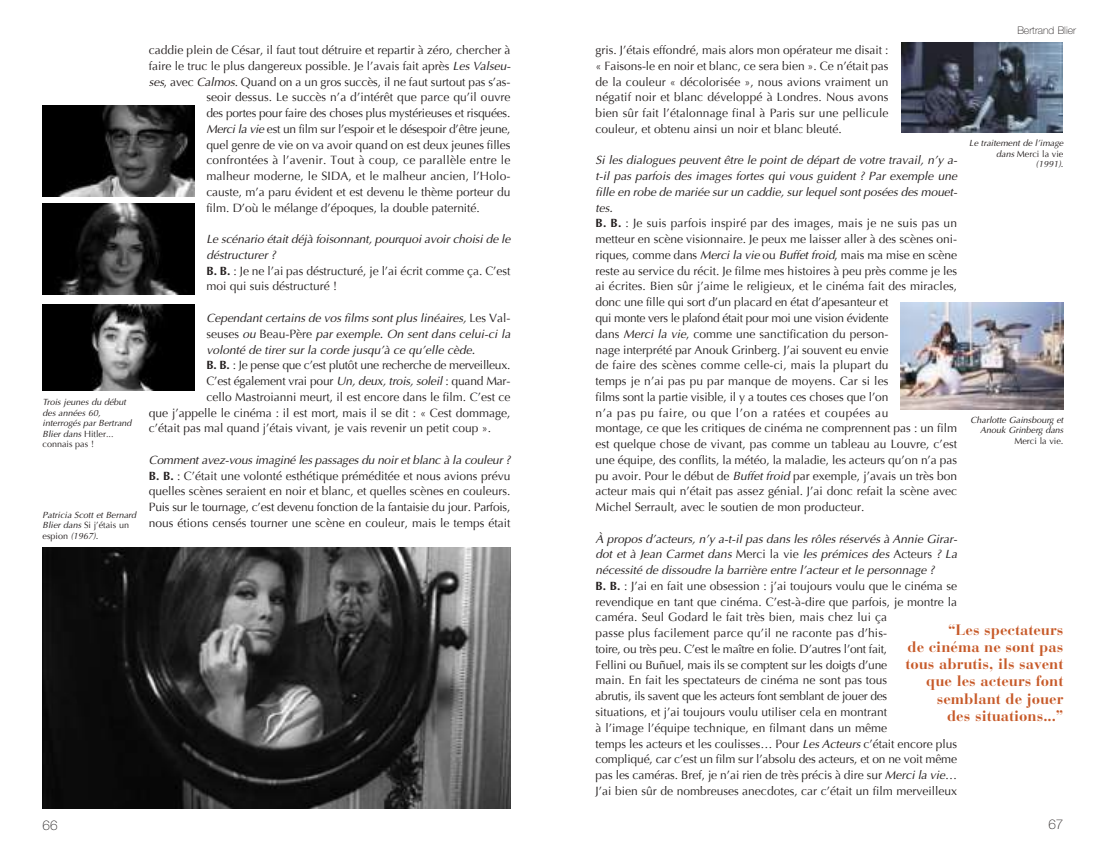
<style>
.page{position:relative;width:1106px;height:851px;background:#fff}
.page>*{position:absolute;margin:0;border:0;box-sizing:border-box;transform-origin:0 0}
.t1{font:700 15px/17.2px "Bauer Bodoni";color:#c75a29;text-align:right}
.t2{font:100 13.5px "Helvetica Neue";color:#241f1f}
.t3{font:12px/15.8px "Optima";color:#241f1f}
.t4{font:italic 12px "Optima";color:#241f1f}
.t5{font:12px "Optima";letter-spacing:-.02em;color:#241f1f}
.t6{font:12px "Optima";letter-spacing:-.025em;color:#241f1f}
.t7{font:100 10.5px "Helvetica Neue";color:#241f1f}
.t8{font:italic 9px/10.5px "Optima";color:#241f1f}
.s1{font-style:normal}
.s2{font-style:italic}
.s3{font-weight:700}
</style>
<div class="page">
<img style="left:43px;top:547px;width:467px;height:261px">
<img style="left:43px;top:105px;width:151px;height:91px">
<img style="left:43px;top:204px;width:151px;height:90px">
<svg style="left:43px;top:304px;width:151px;height:87px"></svg>
<img style="left:43px;top:305px;width:151px;height:85px">
<img style="left:901px;top:43px;width:161px;height:90px">
<img style="left:900px;top:302px;width:163px;height:107px">
<p class="t8" style="left:43px;top:397px;width:90px">Trois jeunes du début des années 60, interrogés par Bertrand<br>Blier dans <span class="s1">Hitler... connais pas !</span></p>
<p class="t8" style="left:43px;top:509px;width:95px">Patricia Scott et Bernard<br>Blier dans <span class="s1">Si j’étais un espion</span> (1967).</p>
<p class="t3" style="left:149px;top:42px;width:363px">caddie plein de César, il faut tout détruire et repartir à zéro, chercher à</p>
<p class="t3" style="left:149px;top:58px;width:363px">faire le truc le plus dangereux possible. Je l’avais fait après <span class="s2">Les Valseu-</span></p>
<p class="t3" style="left:149px;top:74px;width:363px"><span class="s2">ses</span>, avec <span class="s2">Calmos</span>. Quand on a un gros succès, il ne faut surtout pas s’as-</p>
<p class="t3" style="left:206px;top:89px;width:305px">seoir dessus. Le succès n’a d’intérêt que parce qu’il ouvre</p>
<p class="t5" style="left:206px;top:106px;width:305px">des portes pour faire des choses plus mystérieuses et risquées.</p>
<p class="t6" style="left:206px;top:122px;width:305px"><span class="s2">Merci la vie</span> est un film sur l’espoir et le désespoir d’être jeune,</p>
<p class="t3" style="left:206px;top:137px;width:305px">quel genre de vie on va avoir quand on est deux jeunes filles</p>
<p class="t3" style="left:206px;top:152px;width:305px">confrontées à l’avenir. Tout à coup, ce parallèle entre le</p>
<p class="t3" style="left:206px;top:168px;width:305px">malheur moderne, le SIDA, et le malheur ancien, l’Holo-</p>
<p class="t3" style="left:206px;top:184px;width:305px">causte, m’a paru évident et est devenu le thème porteur du</p>
<p class="t3" style="left:206px;top:200px;width:275px">film. D’où le mélange d’époques, la double paternité.</p>
<p class="t3" style="left:206px;top:231px;width:305px"><span class="s2">Le scénario était déjà foisonnant, pourquoi avoir choisi de le déstructurer ?<br></span><span class="s3">B. B.</span> : Je ne l’ai pas déstructuré, je l’ai écrit comme ça. C’est moi qui suis déstructuré !</p>
<p class="t4" style="left:206px;top:311px;width:305px">Cependant certains de vos films sont plus linéaires, <span class="s1">Les Val-</span></p>
<p class="t4" style="left:206px;top:326px;width:305px"><span class="s1">seuses</span> ou <span class="s1">Beau-Père</span> par exemple. On sent dans celui-ci la</p>
<p class="t4" style="left:206px;top:342px;width:270px">volonté de tirer sur la corde jusqu’à ce qu’elle cède.</p>
<p class="t5" style="left:206px;top:358px;width:305px"><span class="s3">B. B.</span> : Je pense que c’est plutôt une recherche de merveilleux.</p>
<p class="t3" style="left:206px;top:373px;width:305px">C’est également vrai pour <span class="s2">Un, deux, trois, soleil</span> : quand Mar-</p>
<p class="t3" style="left:206px;top:389px;width:305px">cello Mastroianni meurt, il est encore dans le film. C’est ce</p>
<p class="t3" style="left:149px;top:404px;width:363px">que j’appelle le cinéma : il est mort, mais il se dit : « Cest dommage,</p>
<p class="t3" style="left:149px;top:420px;width:344px">c’était pas mal quand j’étais vivant, je vais revenir un petit coup ».</p>
<p class="t3" style="left:149px;top:452px;width:363px;text-align:justify"><span class="s2">Comment avez-vous imaginé les passages du noir et blanc à la couleur ?<br></span><span class="s3">B. B.</span> : C’était une volonté esthétique préméditée et nous avions prévu quelles scènes seraient en noir et blanc, et quelles scènes en couleurs.<br>Puis sur le tournage, c’est devenu fonction de la fantaisie du jour. Parfois, nous étions censés tourner une scène en couleur, mais le temps était</p>
<p class="t7" style="left:1017px;top:27px;width:60px">Bertrand Blier</p>
<p class="t3" style="left:595px;top:42px;width:294px;text-align:justify">gris. J’étais effondré, mais alors mon opérateur me disait : « Faisons-le en noir et blanc, ce sera bien ». Ce n’était pas de la couleur « décolorisée », nous avions vraiment un négatif noir et blanc développé à Londres. Nous avons bien sûr fait l’étalonnage final à Paris sur une pellicule couleur, et obtenu ainsi un noir et blanc bleuté.</p>
<p class="t3" style="left:595px;top:152px;width:363px"><span class="s2">Si les dialogues peuvent être le point de départ de votre travail, n’y a&shy;t-il pas parfois des images fortes qui vous guident ? Par exemple une fille en robe de mariée sur un caddie, sur lequel sont posées des mouet&shy;tes.<br></span><span class="s3">B. B.</span> : Je suis parfois inspiré par des images, mais je ne suis pas un metteur en scène visionnaire. Je peux me laisser aller à des scènes oni&shy;riques, comme dans <span class="s2">Merci la vie</span> ou <span class="s2">Buffet froid</span>, mais ma mise en scène reste au service du récit. Je filme mes histoires à peu près comme je les ai écrites. Bien sûr j’aime le religieux, et le cinéma fait des miracles, donc une fille qui sort d’un placard en état d’apesanteur et<br>qui monte vers le plafond était pour moi une vision évidente<br>dans <span class="s2">Merci la vie</span>, comme une sanctification du person-<br>nage interprété par Anouk Grinberg. J’ai souvent eu envie<br>de faire des scènes comme celle-ci, mais la plupart du<br>temps je n’ai pas pu par manque de moyens. Car si les<br>films sont la partie visible, il y a toutes ces choses que l’on<br>n’a pas pu faire, ou que l’on a ratées et coupées au<br>montage, ce que les critiques de cinéma ne comprennent pas : un film est quelque chose de vivant, pas comme un tableau au Louvre, c’est une équipe, des conflits, la météo, la maladie, les acteurs qu’on n’a pas pu avoir. Pour le début de <span class="s2">Buffet froid</span> par exemple, j’avais un très bon acteur mais qui n’était pas assez génial. J’ai donc refait la scène avec Michel Serrault, avec le soutien de mon producteur.</p>
<p class="t3" style="left:595px;top:530px;width:363px"><span class="s2">À propos d’acteurs, n’y a-t-il pas dans les rôles réservés à Annie Girar&shy;dot et à Jean Carmet dans</span> Merci la vie <span class="s2">les prémices des</span> Acteurs <span class="s2">? La nécessité de dissoudre la barrière entre l’acteur et le personnage ?<br></span><span class="s3">B. B.</span> : J’ai en fait une obsession : j’ai toujours voulu que le cinéma se revendique en tant que cinéma. C’est-à-dire que parfois, je montre la caméra. Seul Godard le fait très bien, mais chez lui ça<br>passe plus facilement parce qu’il ne raconte pas d’his-<br>toire, ou très peu. C’est le maître en folie. D’autres l’ont fait,<br>Fellini ou Buñuel, mais ils se comptent sur les doigts d’une<br>main. En fait les spectateurs de cinéma ne sont pas tous<br>abrutis, ils savent que les acteurs font semblant de jouer des<br>situations, et j’ai toujours voulu utiliser cela en montrant<br>à l’image l’équipe technique, en filmant dans un même<br>temps les acteurs et les coulisses… Pour <span class="s2">Les Acteurs</span> c’était encore plus compliqué, car c’est un film sur l’absolu des acteurs, et on ne voit même pas les caméras. Bref, je n’ai rien de très précis à dire sur <span class="s2">Merci la vie</span>… J’ai bien sûr de nombreuses anecdotes, car c’était un film merveilleux</p>
<p class="t8" style="left:969px;top:138px;width:96px;text-align:right">Le traitement de l’image dans <span class="s1">Merci la vie </span>(1991).</p>
<p class="t8" style="left:970px;top:414px;width:94px;text-align:right">Charlotte Gainsbourg et<br>Anouk Grinberg dans<br><span class="s1">Merci la vie</span>.</p>
<p class="t1" style="left:905px;top:622px;width:159px">“Les spectateurs<br>de cinéma ne sont pas tous abrutis, ils savent que les acteurs font semblant de jouer<br>des situations...”</p>
<p class="t2" style="left:43px;top:820px;width:17px">66</p>
<p class="t2" style="left:1048px;top:819px;width:17px">67</p>
</div>
